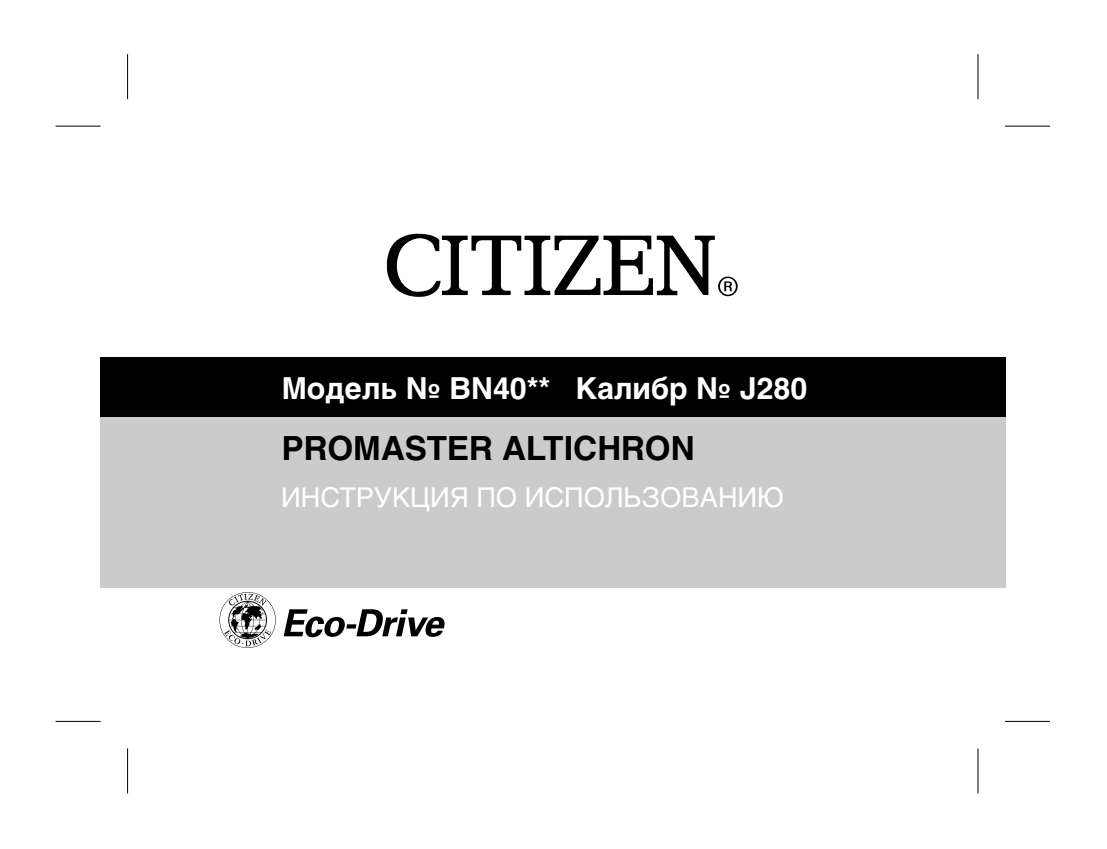
<style>
.page{position:relative;width:1107px;height:849px;background:#fff}
.page>*{position:absolute;margin:0;border:0;box-sizing:border-box;transform-origin:0 0}
.t1{font:700 33px "Helios C";color:#000}
.t2{font:700 30px "Helios";color:#fff}
.t3{font:27px "Helios C";color:#fff}
</style>
<div class="page">
<div style="left:100px;top:357px;width:906px;height:60px;background:#000"></div>
<div style="left:100px;top:417px;width:906px;height:170px;background:#cbcbcb"></div>
<svg style="left:386px;top:234px;width:352px;height:63px"></svg>
<svg style="left:284px;top:609px;width:161px;height:28px"></svg>
<svg style="left:219px;top:592px;width:57px;height:56px"></svg>
<svg style="left:56px;top:125px;width:45px;height:1px"></svg>
<svg style="left:1005px;top:125px;width:45px;height:1px"></svg>
<svg style="left:978px;top:54px;width:1px;height:45px"></svg>
<svg style="left:978px;top:748px;width:1px;height:45px"></svg>
<hr style="left:56px;top:126px;width:45px;height:1px;background:#000">
<hr style="left:1005px;top:126px;width:45px;height:1px;background:#000">
<hr style="left:56px;top:721px;width:45px;height:1px;background:#000">
<hr style="left:1005px;top:721px;width:45px;height:1px;background:#000">
<hr style="left:127px;top:54px;width:1px;height:45px;background:#000">
<hr style="left:127px;top:748px;width:1px;height:45px;background:#000">
<hr style="left:977px;top:54px;width:1px;height:45px;background:#000">
<hr style="left:977px;top:748px;width:1px;height:45px;background:#000">
<p class="t2" style="left:282px;top:371px;width:527px">Модель № BN40** Калибр № J280</p>
<p class="t1" style="left:282px;top:429px;width:415px">PROMASTER ALTICHRON</p>
<p class="t3" style="left:281px;top:481px;width:504px">ИНСТРУКЦИЯ ПО ИСПОЛЬЗОВАНИЮ</p>
</div>
